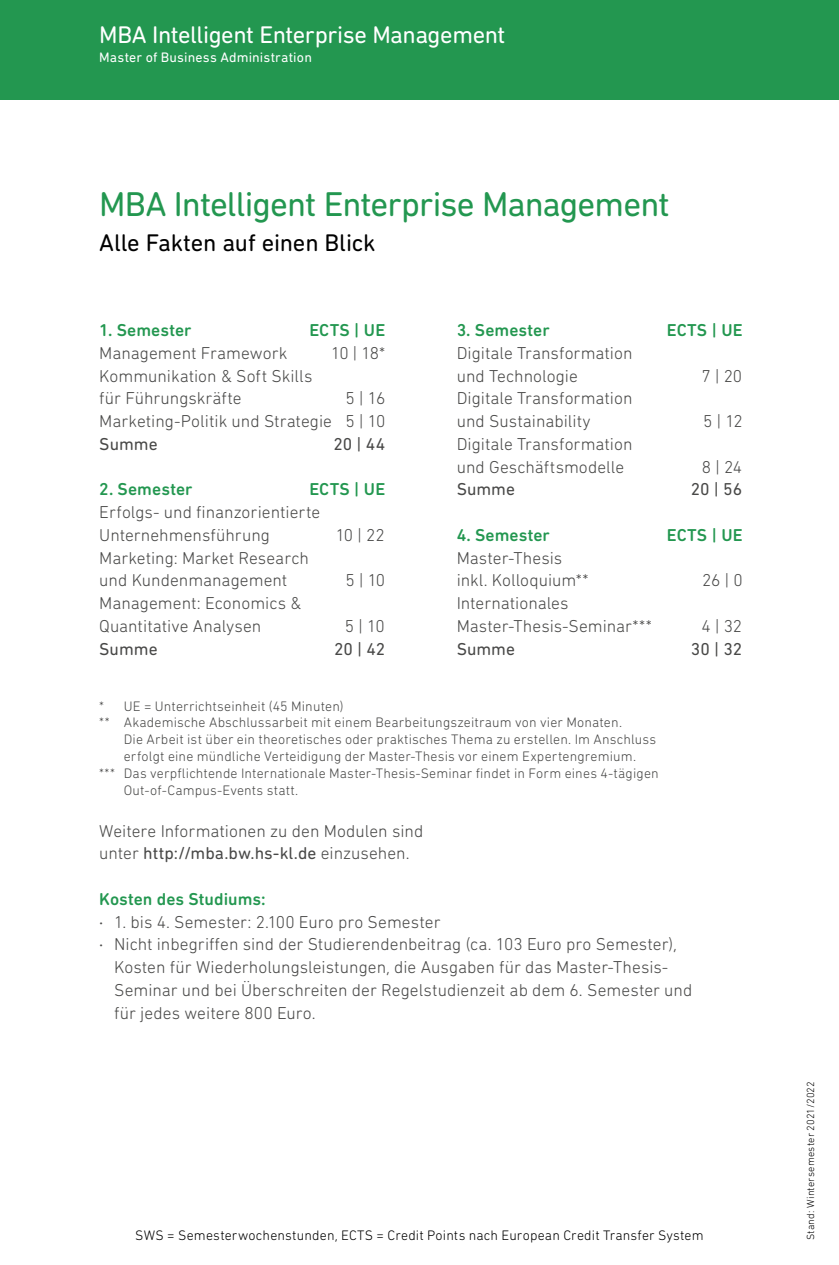
<style>
.page{position:relative;width:839px;height:1265px;background:#fff}
.page>*{position:absolute;margin:0;border:0;box-sizing:border-box;transform-origin:0 0}
.t1{font:35px "DIN Next Rounded LT Pro";letter-spacing:-.025em;color:#239750}
.t2{font:24.5px "DIN Next Rounded LT Pro";letter-spacing:-.02em;color:#fff}
.t3{font:24.5px "DIN Next Rounded LT Pro";letter-spacing:-.01em;color:#000}
.t4{font:300 17.5px/22.8px "DIN Next Rounded LT Pro";color:#484847}
.t5{font:500 17.5px "DIN Next Rounded LT Pro";letter-spacing:.005em;color:#239750}
.t6{font:17.5px "DIN Next Rounded LT Pro";color:#484847}
.t7{font:300 14px "DIN Next Rounded LT Pro";letter-spacing:.01em;color:#484847}
.t8{font:300 14px "DIN Next Rounded LT Pro";letter-spacing:.01em;color:#000}
.t9{font:14px "DIN Next Rounded LT Pro";letter-spacing:.01em;color:#fff}
.t10{font:300 10.5px "DIN Next Rounded LT Pro";letter-spacing:.02em;color:#000}
.s1{font-weight:400}
</style>
<div class="page">
<div style="left:0;top:0;width:838px;height:99px;background:#239750"></div>
<h2 class="t2" style="left:99px;top:20px;width:407px">MBA Intelligent Enterprise Management</h2>
<p class="t9" style="left:99px;top:49px;width:214px">Master of Business Administration</p>
<h1 class="t1" style="left:99px;top:184px;width:571px">MBA Intelligent Enterprise Management</h1>
<h2 class="t3" style="left:99px;top:229px;width:278px">Alle Fakten auf einen Blick</h2>
<p class="t5" style="left:99px;top:320px;width:94px">1. Semester</p>
<p class="t5" style="left:309px;top:320px;width:77px">ECTS | UE</p>
<p class="t4" style="left:99px;top:341px;width:190px">Management Framework</p>
<p class="t4" style="left:331px;top:341px;width:56px">10 | 18*</p>
<p class="t4" style="left:99px;top:364px;width:214px">Kommunikation &amp; Soft Skills für Führungskräfte</p>
<p class="t4" style="left:99px;top:387px;width:287px;text-align:right">5 | 16<br>Marketing-Politik und Strategie 5 | 10</p>
<p class="t6" style="left:99px;top:434px;width:60px">Summe</p>
<p class="t6" style="left:333px;top:434px;width:53px">20 | 44</p>
<p class="t5" style="left:99px;top:479px;width:95px">2. Semester</p>
<p class="t5" style="left:309px;top:479px;width:77px">ECTS | UE</p>
<p class="t4" style="left:99px;top:500px;width:222px">Erfolgs- und finanzorientierte<br>Unternehmensführung</p>
<p class="t4" style="left:335px;top:523px;width:50px">10 | 22</p>
<p class="t4" style="left:99px;top:546px;width:211px">Marketing: Market Research und Kundenmanagement</p>
<p class="t4" style="left:345px;top:569px;width:41px">5 | 10</p>
<p class="t5" style="left:456px;top:320px;width:94px">3. Semester</p>
<p class="t5" style="left:666px;top:320px;width:77px">ECTS | UE</p>
<p class="t4" style="left:456px;top:341px;width:177px">Digitale Transformation und Technologie</p>
<p class="t4" style="left:701px;top:364px;width:42px">7 | 20</p>
<p class="t4" style="left:456px;top:387px;width:177px">Digitale Transformation und Sustainability</p>
<p class="t4" style="left:456px;top:432px;width:177px">Digitale Transformation und Geschäftsmodelle</p>
<p class="t4" style="left:703px;top:409px;width:41px">5 | 12</p>
<p class="t4" style="left:701px;top:455px;width:42px">8 | 24</p>
<p class="t6" style="left:456px;top:479px;width:60px">Summe</p>
<p class="t6" style="left:690px;top:479px;width:53px">20 | 56</p>
<p class="t5" style="left:456px;top:525px;width:95px">4. Semester</p>
<p class="t5" style="left:666px;top:525px;width:77px">ECTS | UE</p>
<p class="t4" style="left:456px;top:546px;width:133px">Master-Thesis inkl. Kolloquium**</p>
<p class="t4" style="left:702px;top:569px;width:42px">26 | 0</p>
<p class="t4" style="left:99px;top:591px;width:203px">Management: Economics &amp;<br>Quantitative Analysen</p>
<p class="t4" style="left:345px;top:614px;width:41px">5 | 10</p>
<p class="t4" style="left:456px;top:591px;width:197px">Internationales<br>Master-Thesis-Seminar***</p>
<p class="t4" style="left:701px;top:614px;width:42px">4 | 32</p>
<p class="t6" style="left:99px;top:638px;width:60px">Summe</p>
<p class="t6" style="left:334px;top:638px;width:53px">20 | 42</p>
<p class="t6" style="left:456px;top:638px;width:60px">Summe</p>
<p class="t6" style="left:690px;top:638px;width:53px">30 | 32</p>
<p class="t7" style="left:99px;top:698px;width:246px">* UE = Unterrichtseinheit (45 Minuten)</p>
<p class="t7" style="left:99px;top:715px;width:524px">** Akademische Abschlussarbeit mit einem Bearbeitungszeitraum von vier Monaten.</p>
<p class="t7" style="left:124px;top:731px;width:534px">Die Arbeit ist über ein theoretisches oder praktisches Thema zu erstellen. Im Anschluss</p>
<p class="t7" style="left:124px;top:748px;width:513px">erfolgt eine mündliche Verteidigung der Master-Thesis vor einem Expertengremium.</p>
<p class="t7" style="left:99px;top:765px;width:561px">*** Das verpflichtende Internationale Master-Thesis-Seminar findet in Form eines 4-tägigen</p>
<p class="t7" style="left:124px;top:782px;width:176px">Out-of-Campus-Events statt.</p>
<p class="t4" style="left:99px;top:819px;width:325px">Weitere Informationen zu den Modulen sind unter <span class="s1">http://mba.bw.hs-kl.de</span> einzusehen.</p>
<p class="t5" style="left:99px;top:889px;width:168px">Kosten des Studiums:</p>
<p class="t4" style="left:99px;top:910px;width:342px"><span class="s1">·</span> 1. bis 4. Semester: 2.100 Euro pro Semester</p>
<p class="t4" style="left:99px;top:933px;width:579px"><span class="s1">·</span> Nicht inbegriffen sind der Studierendenbeitrag (ca. 103 Euro pro Semester),</p>
<p class="t4" style="left:114px;top:955px;width:555px">Kosten für Wiederholungsleistungen, die Ausgaben für das Master-Thesis-</p>
<p class="t4" style="left:114px;top:978px;width:579px">Seminar und bei Überschreiten der Regelstudienzeit ab dem 6. Semester und</p>
<p class="t4" style="left:114px;top:1001px;width:203px">für jedes weitere 800 Euro.</p>
<p class="t8" style="left:135px;top:1227px;width:569px">SWS = Semesterwochenstunden, ECTS = Credit Points nach European Credit Transfer System</p>
<p class="t10" style="left:804px;top:1240px;width:160px;rotate:-90deg">Stand: Wintersemester 2021/2022</p>
</div>
